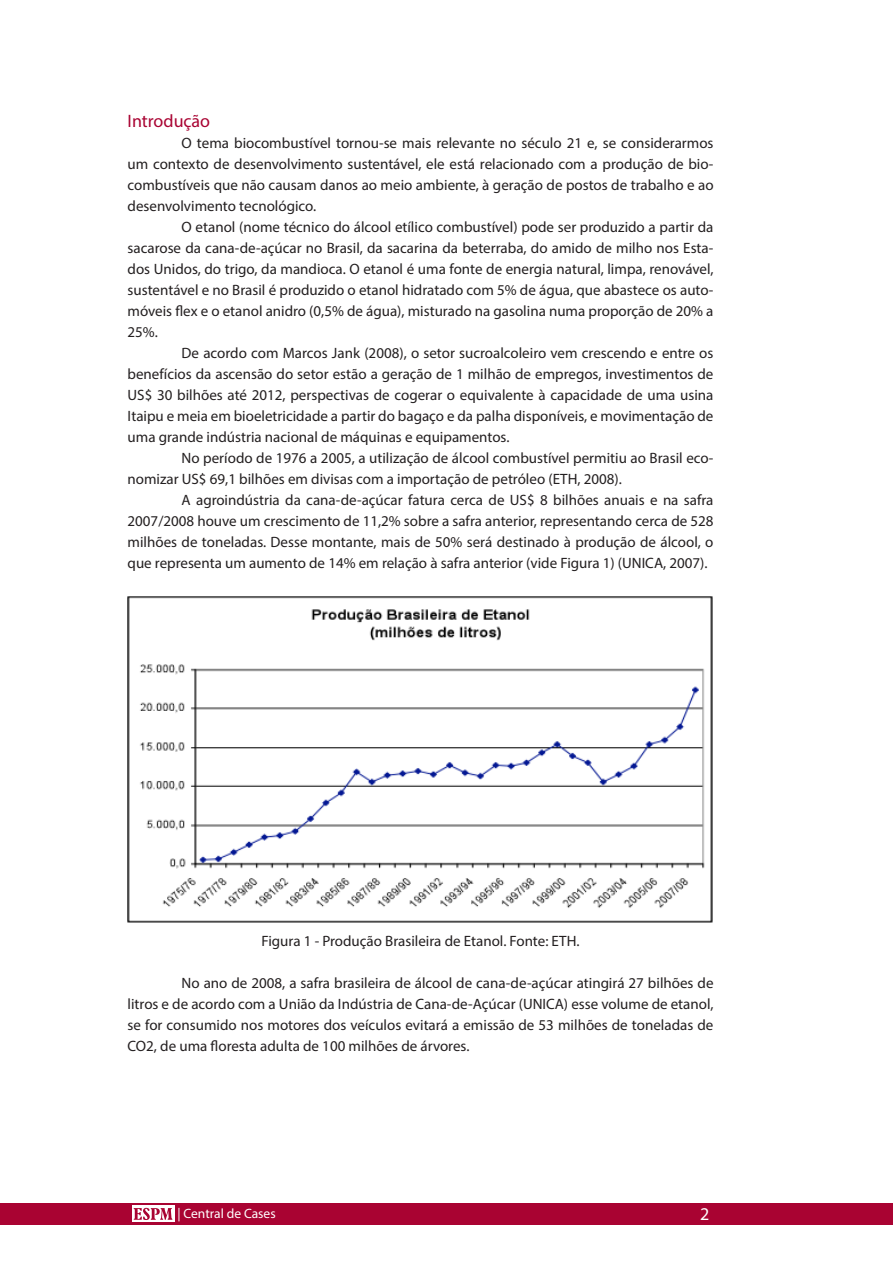
<style>
.page{position:relative;width:893px;height:1263px;background:#fff}
.page>*{position:absolute;margin:0;border:0;box-sizing:border-box;transform-origin:0 0}
.corpotexto{font:18px "Myriad Pro";color:#a90332}
.t1{font:18px "Myriad Pro";color:#fff}
.corpotexto-2{font:15px/21px "Myriad Pro";color:#231f20;text-align:justify}
.t2{font:13.5px "Myriad Pro";color:#fff}
</style>
<div class="page">
<div style="left:0;top:1203px;width:893px;height:22px;background:#a90332"></div>
<div style="left:132px;top:1206px;width:42px;height:16px;background:#fff"></div>
<svg style="left:134px;top:1208px;width:38px;height:12px"></svg>
<img style="left:127px;top:596px;width:586px;height:327px">
<p class="corpotexto" style="left:128px;top:110px;width:84px">Introdução</p>
<p class="corpotexto-2" style="left:128px;top:133px;width:587px;text-indent:54px">O tema biocombustível tornou-se mais relevante no século 21 e, se considerarmos um contexto de desenvolvimento sustentável, ele está relacionado com a produção de bio&shy;combustíveis que não causam danos ao meio ambiente, à geração de postos de trabalho e ao desenvolvimento tecnológico.</p>
<p class="corpotexto-2" style="left:128px;top:217px;width:587px;text-indent:54px">O etanol (nome técnico do álcool etílico combustível) pode ser produzido a partir da sacarose da cana-de-açúcar no Brasil, da sacarina da beterraba, do amido de milho nos Esta&shy;dos Unidos, do trigo, da mandioca. O etanol é uma fonte de energia natural, limpa, renovável, sustentável e no Brasil é produzido o etanol hidratado com 5% de água, que abastece os auto&shy;móveis flex e o etanol anidro (0,5% de água), misturado na gasolina numa proporção de 20% a 25%.</p>
<p class="corpotexto-2" style="left:128px;top:343px;width:587px;text-indent:54px">De acordo com Marcos Jank (2008), o setor sucroalcoleiro vem crescendo e entre os benefícios da ascensão do setor estão a geração de 1 milhão de empregos, investimentos de US$ 30 bilhões até 2012, perspectivas de cogerar o equivalente à capacidade de uma usina Itaipu e meia em bioeletricidade a partir do bagaço e da palha disponíveis, e movimentação de uma grande indústria nacional de máquinas e equipamentos.</p>
<p class="corpotexto-2" style="left:128px;top:448px;width:587px;text-indent:54px">No período de 1976 a 2005, a utilização de álcool combustível permitiu ao Brasil eco&shy;nomizar US$ 69,1 bilhões em divisas com a importação de petróleo (ETH, 2008).</p>
<p class="corpotexto-2" style="left:128px;top:490px;width:587px;text-indent:54px">A agroindústria da cana-de-açúcar fatura cerca de US$ 8 bilhões anuais e na safra 2007/2008 houve um crescimento de 11,2% sobre a safra anterior, representando cerca de 528 milhões de toneladas. Desse montante, mais de 50% será destinado à produção de álcool, o que representa um aumento de 14% em relação à safra anterior (vide Figura 1) (UNICA, 2007).</p>
<p class="corpotexto-2" style="left:261px;top:931px;width:320px">Figura 1 - Produção Brasileira de Etanol. Fonte: ETH.</p>
<p class="corpotexto-2" style="left:128px;top:973px;width:587px;text-indent:54px">No ano de 2008, a safra brasileira de álcool de cana-de-açúcar atingirá 27 bilhões de litros e de acordo com a União da Indústria de Cana-de-Açúcar (UNICA) esse volume de etanol, se for consumido nos motores dos veículos evitará a emissão de 53 milhões de toneladas de CO2, de uma floresta adulta de 100 milhões de árvores.</p>
<p class="t2" style="left:177px;top:1205px;width:100px">| Central de Cases</p>
<p class="t1" style="left:700px;top:1203px;width:11px">2</p>
</div>
